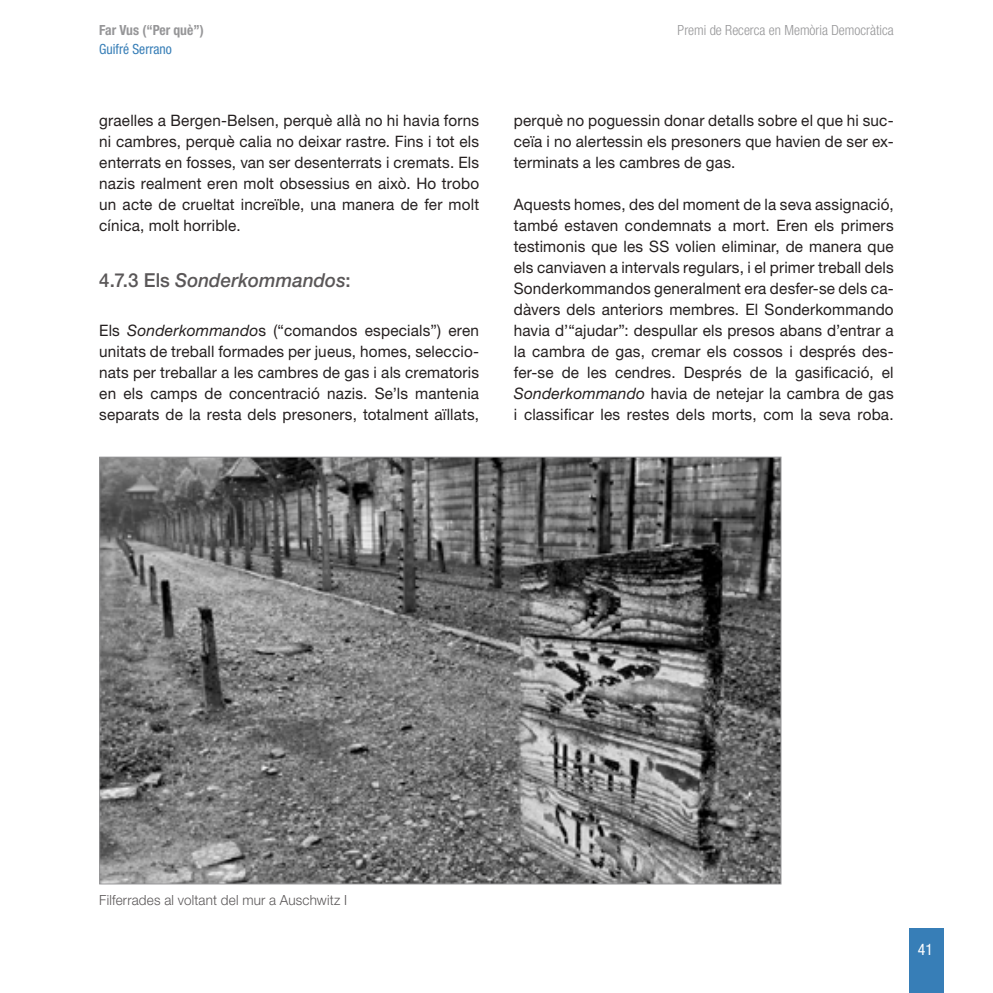
<style>
.page{position:relative;width:993px;height:993px;background:#fff}
.page>*{position:absolute;margin:0;border:0;box-sizing:border-box;transform-origin:0 0}
.t1{font:italic 500 19.25px "Helvetica Neue LT Std";letter-spacing:.005em;color:#5a5758}
.t2{font:15.75px/21px "Helvetica Neue LT Std";letter-spacing:.01em;color:#241f1f;text-align:justify}
.t3{font:condensed 15.75px "Helvetica Neue LT Std";color:#fff}
.t4{font:300 14px "Helvetica Neue LT Std";letter-spacing:.015em;color:#5a5758;scale:.96 1}
.t5{font:300 condensed 14px "Helvetica Neue LT Std";color:#969698}
.t6{font:700 condensed 14px "Helvetica Neue LT Std";color:#969698}
.t7{font:condensed 14px "Helvetica Neue LT Std";color:#377eb7}
.s1{font-style:normal}
.s2{font-style:italic}
</style>
<div class="page">
<div style="left:908px;top:928px;width:35px;height:64px;background:#377eb7"></div>
<img style="left:101px;top:458px;width:678px;height:424px">
<p class="t6" style="left:99px;top:21px;width:106px">Far Vus (“Per què”)</p>
<p class="t7" style="left:99px;top:41px;width:74px">Guifré Serrano</p>
<p class="t2" style="left:99px;top:110px;width:381px">graelles a Bergen-Belsen, perquè allà no hi havia forns ni cambres, perquè calia no deixar rastre. Fins i tot els enterrats en fosses, van ser desenterrats i cremats. Els nazis realment eren molt obsessius en això. Ho trobo un acte de crueltat increïble, una manera de fer molt cínica, molt horrible.</p>
<p class="t1" style="left:99px;top:269px;width:253px"><span class="s1">4.7.3 Els</span> Sonderkommandos<span class="s1">:</span></p>
<p class="t2" style="left:99px;top:320px;width:381px">Els <span class="s2">Sonderkommando</span>s (“comandos especials”) eren unitats de treball formades per jueus, homes, seleccio&shy;nats per treballar a les cambres de gas i als crematoris en els camps de concentració nazis. Se’ls mantenia separats de la resta dels presoners, totalment aïllats,</p>
<p class="t5" style="left:677px;top:22px;width:217px">Premi de Recerca en Memòria Democràtica</p>
<p class="t2" style="left:513px;top:110px;width:381px">perquè no poguessin donar detalls sobre el que hi suc&shy;ceïa i no alertessin els presoners que havien de ser ex&shy;terminats a les cambres de gas.</p>
<p class="t2" style="left:513px;top:194px;width:381px">Aquests homes, des del moment de la seva assignació, també estaven condemnats a mort. Eren els primers testimonis que les SS volien eliminar, de manera que els canviaven a intervals regulars, i el primer treball dels Sonderkommandos generalment era desfer-se dels ca&shy;dàvers dels anteriors membres. El Sonderkommando havia d’“ajudar”: despullar els presos abans d’entrar a la cambra de gas, cremar els cossos i després des&shy;fer-se de les cendres. Després de la gasificació, el <span class="s2">Sonderkommando</span> havia de netejar la cambra de gas i classificar les restes dels morts, com la seva roba.</p>
<p class="t4" style="left:99px;top:890px;width:259px">Filferrades al voltant del mur a Auschwitz I</p>
<p class="t3" style="left:917px;top:939px;width:17px">41</p>
</div>
